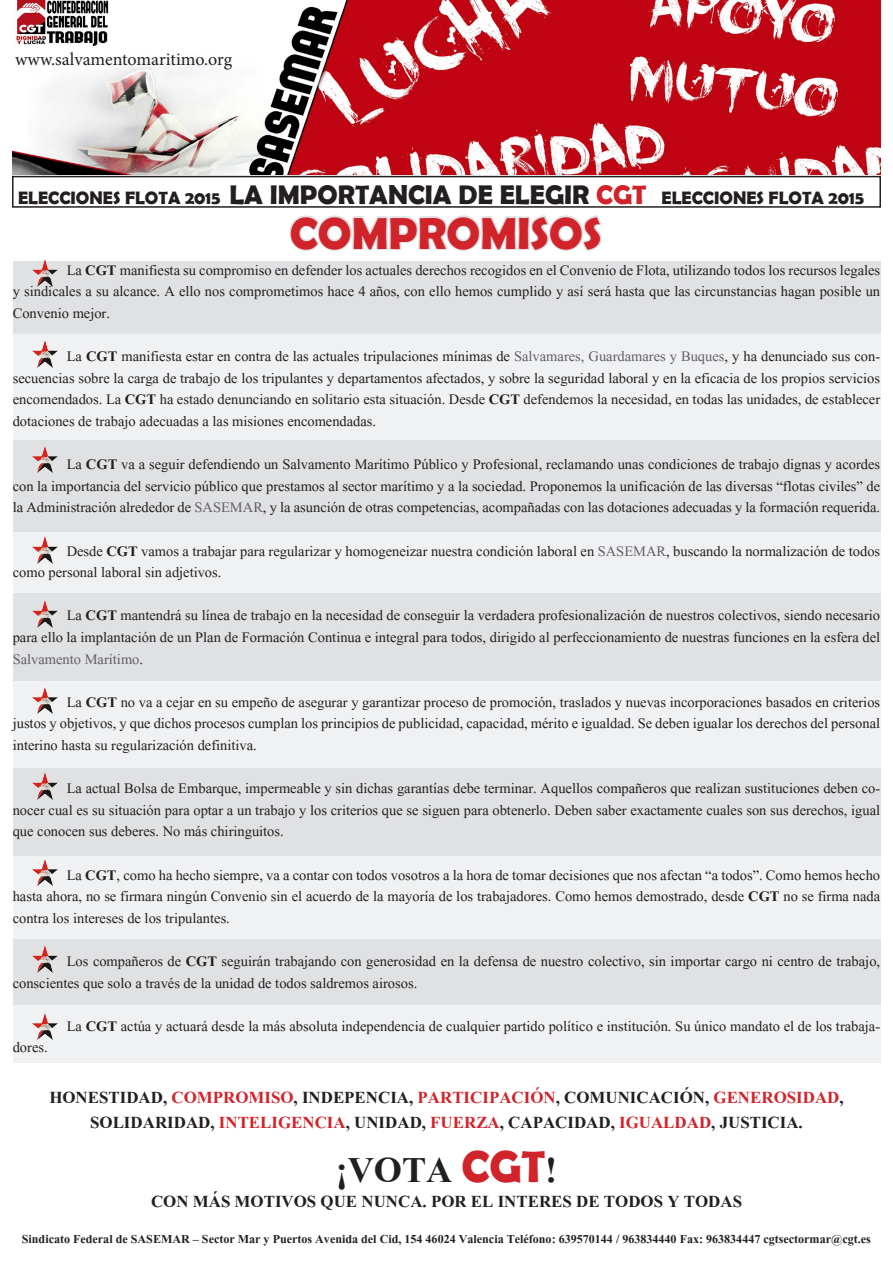
<style>
.page{position:relative;width:893px;height:1263px;background:#fff}
.page>*{position:absolute;margin:0;border:0;box-sizing:border-box;transform-origin:0 0}
.t1{font:700 45px "Berlin Sans FB Demi";color:#d1232a}
.t2{font:700 45px "Aparajita";color:#231f20}
.t3{font:700 21px "Aparajita";color:#231f20}
.t4{font:18px/21.6px "Aparajita";color:#231f20;text-align:justify}
.t5{font:700 18px "Berlin Sans FB Demi";color:#231f20}
.t6{font:18px "Minion Pro";letter-spacing:-.005em;color:#231f20}
.t7{font:700 15px "Aparajita";color:#231f20}
.s1{font-size:27px}
.s2{font-size:27px;color:#d1232a}
.s3{font-weight:700}
.s4{color:#616164}
.s5{color:#d1232a}
.s6{font-family:"Berlin Sans FB Demi";color:#d1232a}
</style>
<div class="page">
<div style="left:13px;top:334px;width:867px;height:107px;background:#f0f1f2"></div>
<div style="left:13px;top:531px;width:867px;height:63px;background:#f0f1f2"></div>
<div style="left:13px;top:681px;width:867px;height:87px;background:#f0f1f2"></div>
<div style="left:13px;top:855px;width:867px;height:84px;background:#f0f1f2"></div>
<div style="left:13px;top:1005px;width:867px;height:58px;background:#f0f1f2"></div>
<div style="left:13px;top:262px;width:867px;height:72px;background:#e0e1e3"></div>
<div style="left:13px;top:441px;width:867px;height:90px;background:#e0e1e3"></div>
<div style="left:13px;top:594px;width:867px;height:87px;background:#e0e1e3"></div>
<div style="left:13px;top:768px;width:867px;height:87px;background:#e0e1e3"></div>
<div style="left:13px;top:939px;width:867px;height:66px;background:#e0e1e3"></div>
<img style="left:13px;top:0;width:867px;height:174px">
<div style="left:12px;top:176px;width:869px;height:32px;border:2px solid #231f20"></div>
<img style="left:32px;top:259px;width:27px;height:28px">
<img style="left:32px;top:340px;width:26px;height:28px">
<img style="left:32px;top:446px;width:26px;height:27px">
<img style="left:32px;top:536px;width:26px;height:28px">
<img style="left:32px;top:600px;width:26px;height:28px">
<img style="left:32px;top:687px;width:26px;height:27px">
<img style="left:32px;top:772px;width:26px;height:28px">
<img style="left:32px;top:859px;width:26px;height:27px">
<img style="left:32px;top:945px;width:26px;height:28px">
<img style="left:32px;top:1013px;width:26px;height:27px">
<svg style="left:288px;top:95px;width:315px;height:156px"></svg>
<p class="t6" style="left:15px;top:47px;width:219px">www.salvamentomaritimo.org</p>
<p class="t5" style="left:18px;top:188px;width:848px">ELECCIONES FLOTA 2015 <span class="s1">LA IMPORTANCIA DE ELEGIR</span> <span class="s2">CGT</span> ELECCIONES FLOTA 2015</p>
<p class="t1" style="left:290px;top:207px;width:313px">COMPROMISOS</p>
<p class="t4" style="left:13px;top:261px;width:869px;text-indent:54px">La <span class="s3">CGT</span> manifiesta su compromiso en defender los actuales derechos recogidos en el Convenio de Flota, utilizando todos los recursos legales y sindicales a su alcance. A ello nos comprometimos hace 4 años, con ello hemos cumplido y así será hasta que las circunstancias hagan posible un Convenio mejor.</p>
<p class="t4" style="left:13px;top:347px;width:869px;text-indent:54px">La <span class="s3">CGT</span> manifiesta estar en contra de las actuales tripulaciones mínimas de <span class="s4">Salvamares, Guardamares y Buques</span>, y ha denunciado sus con&shy;secuencias sobre la carga de trabajo de los tripulantes y departamentos afectados, y sobre la seguridad laboral y en la eficacia de los propios servicios encomendados. La <span class="s3">CGT</span> ha estado denunciando en solitario esta situación. Desde <span class="s3">CGT</span> defendemos la necesidad, en todas las unidades, de establecer dotaciones de trabajo adecuadas a las misiones encomendadas.</p>
<p class="t4" style="left:13px;top:455px;width:869px;text-indent:54px">La <span class="s3">CGT</span> va a seguir defendiendo un Salvamento Marítimo Público y Profesional, reclamando unas condiciones de trabajo dignas y acordes con la importancia del servicio público que prestamos al sector marítimo y a la sociedad. Proponemos la unificación de las diversas “flotas civiles” de la Administración alrededor de <span class="s4">SASEMAR</span>, y la asunción de otras competencias, acompañadas con las dotaciones adecuadas y la formación requerida.</p>
<p class="t4" style="left:13px;top:542px;width:869px;text-indent:54px">Desde <span class="s3">CGT</span> vamos a trabajar para regularizar y homogeneizar nuestra condición laboral en <span class="s4">SASEMAR</span>, buscando la normalización de todos como personal laboral sin adjetivos.</p>
<p class="t4" style="left:13px;top:607px;width:869px;text-indent:54px">La <span class="s3">CGT</span> mantendrá su línea de trabajo en la necesidad de conseguir la verdadera profesionalización de nuestros colectivos, siendo necesario para ello la implantación de un Plan de Formación Continua e integral para todos, dirigido al perfeccionamiento de nuestras funciones en la esfera del <span class="s4">Salvamento Marítimo</span>.</p>
<p class="t4" style="left:13px;top:693px;width:869px;text-indent:54px">La <span class="s3">CGT</span> no va a cejar en su empeño de asegurar y garantizar proceso de promoción, traslados y nuevas incorporaciones basados en criterios justos y objetivos, y que dichos procesos cumplan los principios de publicidad, capacidad, mérito e igualdad. Se deben igualar los derechos del personal interino hasta su regularización definitiva.</p>
<p class="t4" style="left:13px;top:779px;width:869px;text-indent:54px">La actual Bolsa de Embarque, impermeable y sin dichas garantías debe terminar. Aquellos compañeros que realizan sustituciones deben co&shy;nocer cual es su situación para optar a un trabajo y los criterios que se siguen para obtenerlo. Deben saber exactamente cuales son sus derechos, igual que conocen sus deberes. No más chiringuitos.</p>
<p class="t4" style="left:13px;top:866px;width:869px;text-indent:54px">La <span class="s3">CGT</span>, como ha hecho siempre, va a contar con todos vosotros a la hora de tomar decisiones que nos afectan “a todos”. Como hemos hecho hasta ahora, no se firmara ningún Convenio sin el acuerdo de la mayoría de los trabajadores. Como hemos demostrado, desde <span class="s3">CGT</span> no se firma nada contra los intereses de los tripulantes.</p>
<p class="t4" style="left:13px;top:952px;width:869px;text-indent:54px">Los compañeros de <span class="s3">CGT</span> seguirán trabajando con generosidad en la defensa de nuestro colectivo, sin importar cargo ni centro de trabajo, conscientes que solo a través de la unidad de todos saldremos airosos.</p>
<p class="t4" style="left:67px;top:1017px;width:815px">La <span class="s3">CGT</span> actúa y actuará desde la más absoluta independencia de cualquier partido político e institución. Su único mandato el de los trabaja-</p>
<p class="t4" style="left:13px;top:1039px;width:36px">dores.</p>
<p class="t3" style="left:49px;top:1087px;width:796px">HONESTIDAD, <span class="s5">COMPROMISO</span>, INDEPENCIA, <span class="s5">PARTICIPACIÓN</span>, COMUNICACIÓN, <span class="s5">GENEROSIDAD</span>,</p>
<p class="t3" style="left:90px;top:1113px;width:714px">SOLIDARIDAD, <span class="s5">INTELIGENCIA</span>, UNIDAD, <span class="s5">FUERZA</span>, CAPACIDAD, <span class="s5">IGUALDAD</span>, JUSTICIA.</p>
<p class="t2" style="left:336px;top:1149px;width:223px">¡VOTA <span class="s6">CGT</span>!</p>
<p class="t3" style="left:151px;top:1192px;width:593px">CON MÁS MOTIVOS QUE NUNCA. POR EL INTERES DE TODOS Y TODAS</p>
<p class="t7" style="left:22px;top:1232px;width:850px">Sindicato Federal de SASEMAR – Sector Mar y Puertos Avenida del Cid, 154 46024 Valencia Teléfono: 639570144 / 963834440 Fax: 963834447 cgtsectormar@cgt.es</p>
</div>
